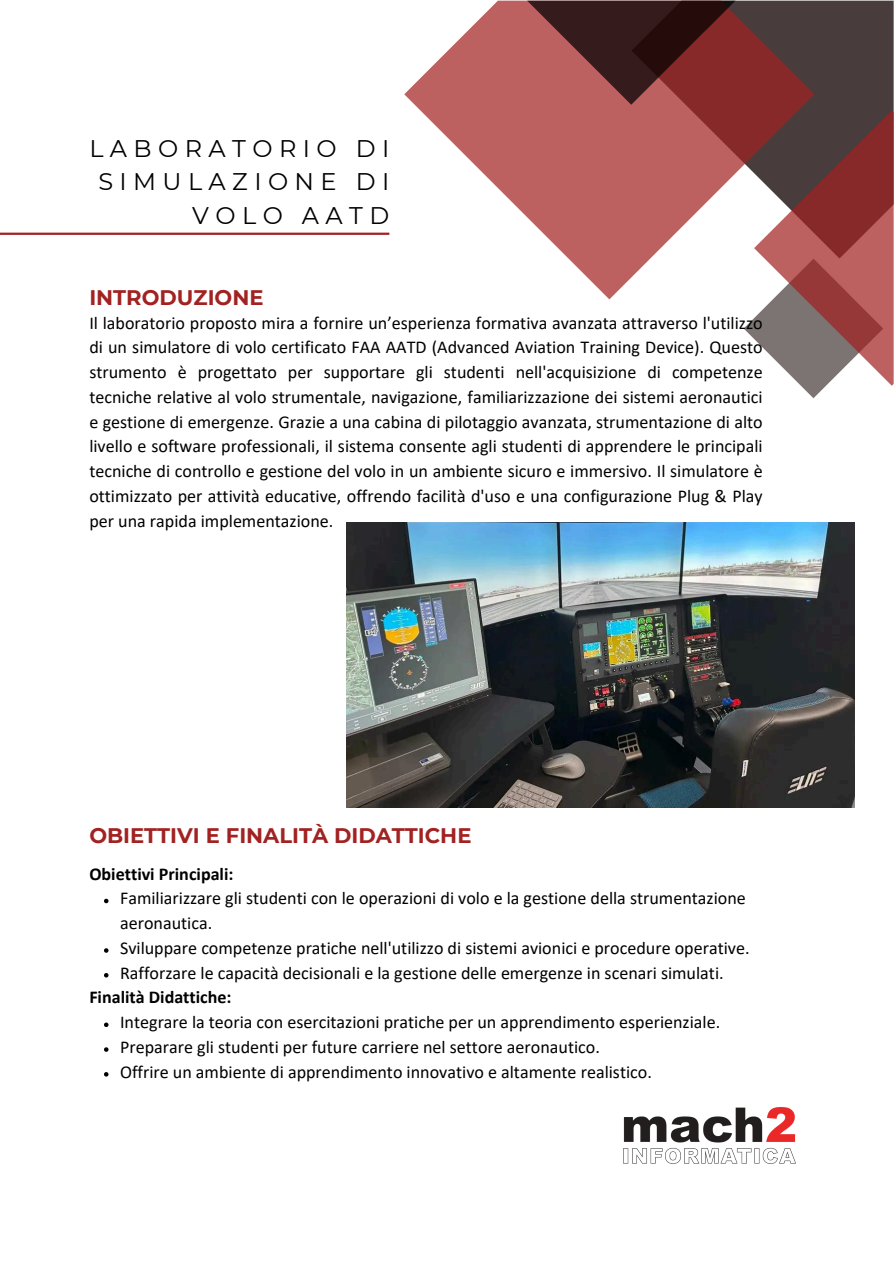
<style>
.page{position:relative;width:894px;height:1264px;background:#fff}
.page>*{position:absolute;margin:0;border:0;box-sizing:border-box;transform-origin:0 0}
.t1{font:24px/33.2px "Montserrat";letter-spacing:.265em;color:#000;text-align:right}
.t2{font:700 21px "Montserrat";color:#a22222}
.t3{font:18px/24.8px "Calibri";color:#000;text-align:justify}
.t4{font:700 18px "Calibri";color:#000}
</style>
<div class="page">
<div style="left:814px;top:1px;width:79px;height:109px;background:#493c3c"></div>
<svg style="left:743px;top:110px;width:150px;height:288px"></svg>
<svg style="left:404px;top:1px;width:410px;height:298px"></svg>
<svg style="left:527px;top:1px;width:208px;height:104px;background:#6b2f2f"></svg>
<img style="left:623px;top:1107px;width:173px;height:57px">
<hr style="left:0;top:233px;width:389px;height:2px;background:#a22222">
<img style="left:347px;top:522px;width:507px;height:285px">
<svg style="left:104px;top:898px;width:4px;height:5px"></svg>
<svg style="left:104px;top:948px;width:4px;height:4px"></svg>
<svg style="left:104px;top:973px;width:4px;height:4px"></svg>
<svg style="left:104px;top:1022px;width:4px;height:5px"></svg>
<svg style="left:104px;top:1047px;width:4px;height:4px"></svg>
<svg style="left:104px;top:1072px;width:4px;height:4px"></svg>
<h1 class="t1" style="left:89px;top:132px;width:301px">LABORATORIO DI<br>SIMULAZIONE DI<br>VOLO AATD</h1>
<p class="t2" style="left:89px;top:285px;width:175px">INTRODUZIONE</p>
<p class="t3" style="left:89px;top:312px;width:674px">Il laboratorio proposto mira a fornire un’esperienza formativa avanzata attraverso l'utilizzo di un simulatore di volo certificato FAA AATD (Advanced Aviation Training Device). Questo strumento è progettato per supportare gli studenti nell'acquisizione di competenze tecniche relative al volo strumentale, navigazione, familiarizzazione dei sistemi aeronautici e gestione di emergenze. Grazie a una cabina di pilotaggio avanzata, strumentazione di alto livello e software professionali, il sistema consente agli studenti di apprendere le principali tecniche di controllo e gestione del volo in un ambiente sicuro e immersivo. Il simulatore è ottimizzato per attività educative, offrendo facilità d'uso e una configurazione Plug &amp; Play per una rapida implementazione.</p>
<h2 class="t2" style="left:89px;top:823px;width:383px">OBIETTIVI E FINALITÀ DIDATTICHE</h2>
<p class="t4" style="left:89px;top:866px;width:145px">Obiettivi Principali:</p>
<h2 class="t3" style="left:120px;top:887px;width:627px">Familiarizzare gli studenti con le operazioni di volo e la gestione della strumentazione aeronautica.</h2>
<h3 class="t3" style="left:120px;top:937px;width:631px">Sviluppare competenze pratiche nell'utilizzo di sistemi avionici e procedure operative.</h3>
<p class="t3" style="left:120px;top:961px;width:605px">Rafforzare le capacità decisionali e la gestione delle emergenze in scenari simulati.</p>
<p class="t4" style="left:89px;top:989px;width:144px">Finalità Didattiche:</p>
<p class="t3" style="left:120px;top:1011px;width:601px">Integrare la teoria con esercitazioni pratiche per un apprendimento esperienziale.</p>
<h3 class="t3" style="left:120px;top:1036px;width:481px">Preparare gli studenti per future carriere nel settore aeronautico.</h3>
<p class="t3" style="left:120px;top:1060px;width:533px">Offrire un ambiente di apprendimento innovativo e altamente realistico.</p>
</div>
